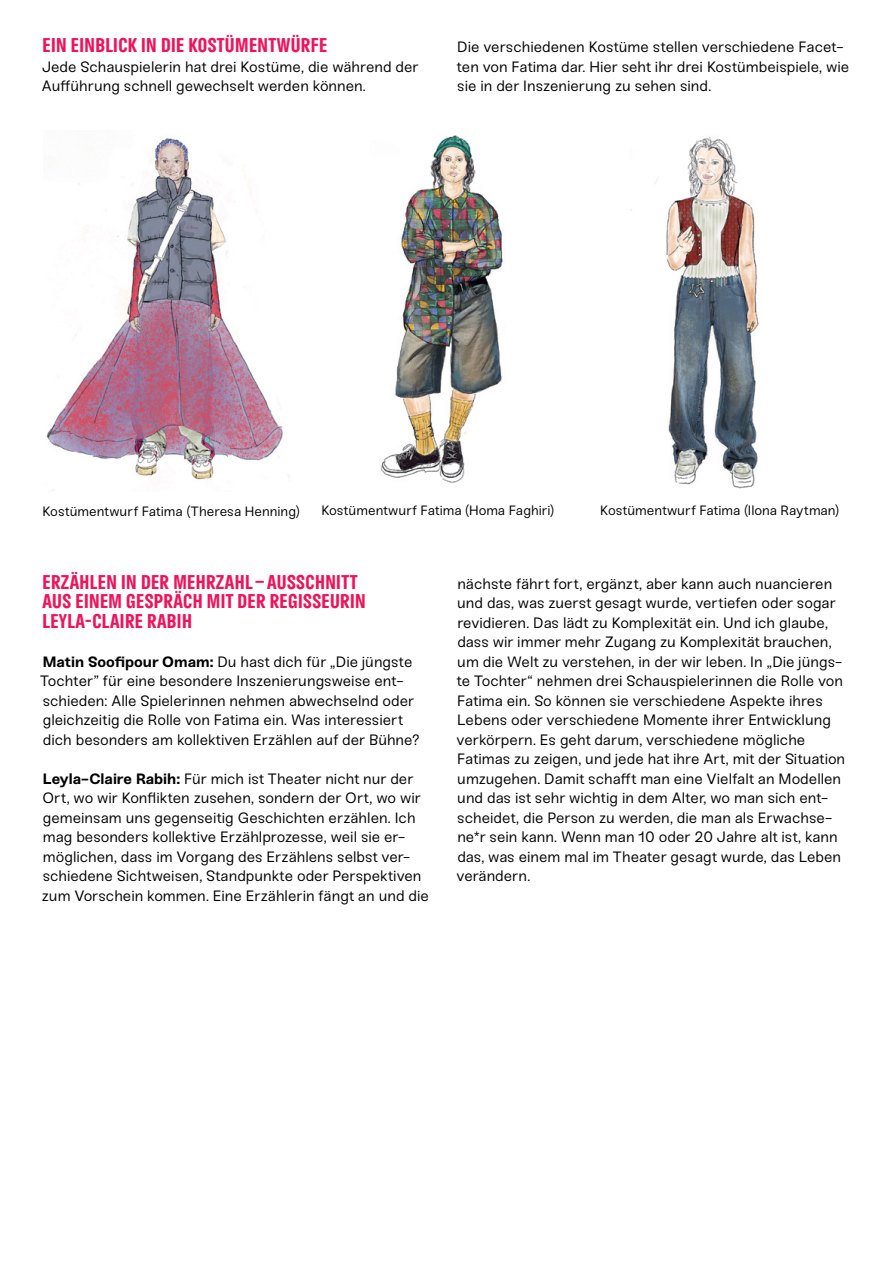
<style>
.page{position:relative;width:893px;height:1263px;background:#fff}
.page>*{position:absolute;margin:0;border:0;box-sizing:border-box;transform-origin:0 0}
.t1{font:19.5px/19.5px "Parkaue Langulaire";letter-spacing:.02em;color:#ed145b}
.t2{font:15px/19.5px "Sneak";color:#000}
.t3{font:13.5px "Sneak";color:#000}
.s1{font-weight:700}
</style>
<div class="page">
<img style="left:381px;top:135px;width:122px;height:348px">
<img style="left:46px;top:138px;width:237px;height:353px">
<img style="left:630px;top:136px;width:129px;height:353px">
<h1 class="t1" style="left:43px;top:35px;width:286px">EIN EINBLICK IN DIE KOSTÜMENTWÜRFE</h1>
<p class="t2" style="left:42px;top:57px;width:379px">Jede Schauspielerin hat drei Kostüme, die während der<br>Aufführung schnell gewechselt werden können.</p>
<p class="t2" style="left:456px;top:38px;width:394px">Die verschiedenen Kostüme stellen verschiedene Facet&shy;ten von Fatima dar. Hier seht ihr drei Kostümbeispiele, wie sie in der Inszenierung zu sehen sind.</p>
<p class="t3" style="left:43px;top:503px;width:259px">Kostümentwurf Fatima (Theresa Henning)</p>
<p class="t3" style="left:321px;top:502px;width:234px">Kostümentwurf Fatima (Homa Faghiri)</p>
<p class="t3" style="left:600px;top:502px;width:241px">Kostümentwurf Fatima (Ilona Raytman)</p>
<h1 class="t1" style="left:43px;top:572px;width:29px">ERZÄHL</h1>
<h1 class="t1" style="left:98px;top:572px;width:128px">EN IN DER MEHRZAHL</h1>
<h1 class="t1" style="left:43px;top:572px;width:323px;text-indent:212px">– AUSSCHNITT<br>AUS EINEM GESPRÄCH MIT DER REGISSEURIN<br>LEYLA-CLAIRE RABIH</h1>
<p class="t2" style="left:40px;top:652px;width:381px"><span class="s1">Matin Soofipour Omam:</span> Du hast dich für „Die jüngste Tochter” für eine besondere Inszenierungsweise ent&shy;schieden: Alle Spielerinnen nehmen abwechselnd oder gleichzeitig die Rolle von Fatima ein. Was interessiert dich besonders am kollektiven Erzählen auf der Bühne?</p>
<p class="t2" style="left:42px;top:769px;width:389px"><span class="s1">Leyla-Claire Rabih:</span> Für mich ist Theater nicht nur der Ort, wo wir Konflikten zusehen, sondern der Ort, wo wir gemeinsam uns gegenseitig Geschichten erzählen. Ich mag besonders kollektive Erzählprozesse, weil sie er&shy;möglichen, dass im Vorgang des Erzählens selbst ver&shy;schiedene Sichtweisen, Standpunkte oder Perspektiven zum Vorschein kommen. Eine Erzählerin fängt an und die</p>
<p class="t2" style="left:456px;top:574px;width:390px">nächste fährt fort, ergänzt, aber kann auch nuancieren und das, was zuerst gesagt wurde, vertiefen oder sogar revidieren. Das lädt zu Komplexität ein. Und ich glaube, dass wir immer mehr Zugang zu Komplexität brauchen, um die Welt zu verstehen, in der wir leben. In „Die jüngs&shy;te Tochter“ nehmen drei Schauspielerinnen die Rolle von Fatima ein. So können sie verschiedene Aspekte ihres Lebens oder verschiedene Momente ihrer Entwicklung verkörpern. Es geht darum, verschiedene mögliche Fatimas zu zeigen, und jede hat ihre Art, mit der Situation umzugehen. Damit schafft man eine Vielfalt an Modellen und das ist sehr wichtig in dem Alter, wo man sich ent&shy;scheidet, die Person zu werden, die man als Erwachse&shy;ne*r sein kann. Wenn man 10 oder 20 Jahre alt ist, kann das, was einem mal im Theater gesagt wurde, das Leben verändern.</p>
</div>
